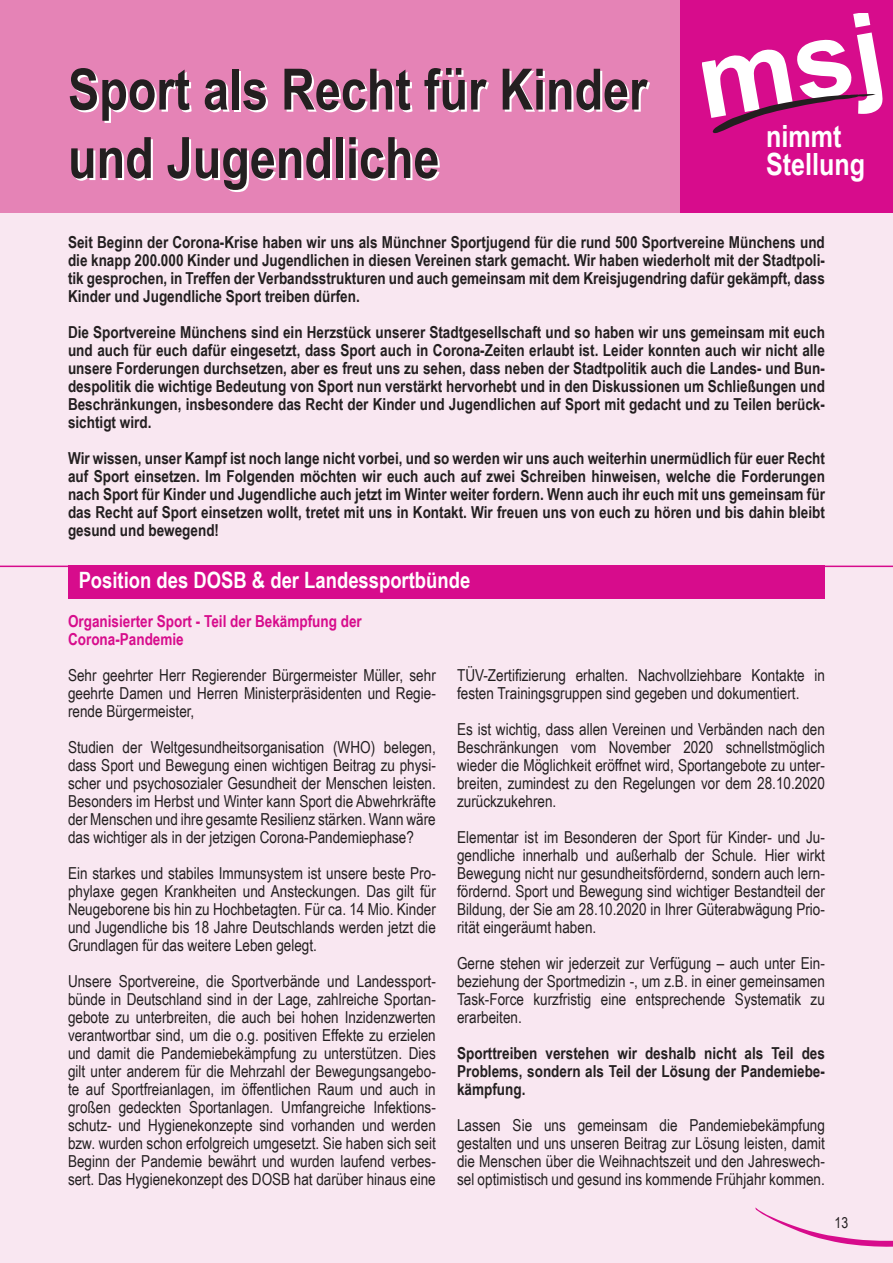
<style>
.page{position:relative;width:893px;height:1263px;background:#f9e7f1}
.page>*{position:absolute;margin:0;border:0;box-sizing:border-box;transform-origin:0 0}
.t1{font:700 57px "Arial Narrow";color:#231f20}
.t2{font:700 30.6px/28px "Arial Narrow";color:#fff}
.t3{font:700 22.5px "Arial Narrow";color:#fff}
.t4{font:16.5px/18px "Arial Narrow";color:#231f20;text-align:justify}
.t5{font:700 16.5px/18px "Arial Narrow";color:#231f20;text-align:justify}
.t6{font:700 16.5px "Arial Narrow";color:#d70c8c}
.t7{font:15px "Arial Narrow";color:#231f20}
</style>
<div class="page">
<svg style="left:755px;top:1207px;width:138px;height:40px"></svg>
<div style="left:0;top:0;width:687px;height:213px;background:#e583b6"></div>
<div style="left:680px;top:0;width:213px;height:213px;background:#d70c8c"></div>
<svg style="left:703px;top:14px;width:180px;height:119px"></svg>
<hr style="left:0;top:566px;width:893px;height:1px;background:#d70c8c">
<div style="left:68px;top:566px;width:757px;height:33px;background:#d70c8c"></div>
<p class="t1" style="left:68px;top:46px;width:581px">Sport als Recht für Kinder</p>
<p class="t1" style="left:68px;top:115px;width:373px">und Jugendliche</p>
<p class="t2" style="left:766px;top:121px;width:100px">nimmt<br>Stellung</p>
<p class="t5" style="left:68px;top:233px;width:758px">Seit Beginn der Corona-Krise haben wir uns als Münchner Sportjugend für die rund 500 Sportvereine Münchens und die knapp 200.000 Kinder und Jugendlichen in diesen Vereinen stark gemacht. Wir haben wiederholt mit der Stadtpoli&shy;tik gesprochen, in Treffen der Verbandsstrukturen und auch gemeinsam mit dem Kreisjugendring dafür gekämpft, dass Kinder und Jugendliche Sport treiben dürfen.</p>
<p class="t5" style="left:68px;top:323px;width:758px">Die Sportvereine Münchens sind ein Herzstück unserer Stadtgesellschaft und so haben wir uns gemeinsam mit euch und auch für euch dafür eingesetzt, dass Sport auch in Corona-Zeiten erlaubt ist. Leider konnten auch wir nicht alle unsere Forderungen durchsetzen, aber es freut uns zu sehen, dass neben der Stadtpolitik auch die Landes- und Bun&shy;despolitik die wichtige Bedeutung von Sport nun verstärkt hervorhebt und in den Diskussionen um Schließungen und Beschränkungen, insbesondere das Recht der Kinder und Jugendlichen auf Sport mit gedacht und zu Teilen berück&shy;sichtigt wird.</p>
<p class="t5" style="left:68px;top:449px;width:758px">Wir wissen, unser Kampf ist noch lange nicht vorbei, und so werden wir uns auch weiterhin unermüdlich für euer Recht auf Sport einsetzen. Im Folgenden möchten wir euch auch auf zwei Schreiben hinweisen, welche die Forderungen nach Sport für Kinder und Jugendliche auch jetzt im Winter weiter fordern. Wenn auch ihr euch mit uns gemeinsam für das Recht auf Sport einsetzen wollt, tretet mit uns in Kontakt. Wir freuen uns von euch zu hören und bis dahin bleibt gesund und bewegend!</p>
<p class="t3" style="left:79px;top:563px;width:393px">Position des DOSB &amp; der Landessportbünde</p>
<p class="t6" style="left:68px;top:608px;width:295px">Organisierter Sport - Teil der Bekämpfung der</p>
<p class="t6" style="left:68px;top:626px;width:117px">Corona-Pandemie</p>
<p class="t4" style="left:68px;top:665px;width:369px">Sehr geehrter Herr Regierender Bürgermeister Müller, sehr geehrte Damen und Herren Ministerpräsidenten und Regie&shy;rende Bürgermeister,</p>
<p class="t4" style="left:68px;top:737px;width:369px">Studien der Weltgesundheitsorganisation (WHO) belegen, dass Sport und Bewegung einen wichtigen Beitrag zu physi&shy;scher und psychosozialer Gesundheit der Menschen leisten.<br>Besonders im Herbst und Winter kann Sport die Abwehrkräfte der Menschen und ihre gesamte Resilienz stärken. Wann wäre das wichtiger als in der jetzigen Corona-Pandemiephase?</p>
<p class="t4" style="left:68px;top:863px;width:369px">Ein starkes und stabiles Immunsystem ist unsere beste Pro&shy;phylaxe gegen Krankheiten und Ansteckungen. Das gilt für Neugeborene bis hin zu Hochbetagten. Für ca. 14 Mio. Kinder und Jugendliche bis 18 Jahre Deutschlands werden jetzt die Grundlagen für das weitere Leben gelegt.</p>
<p class="t4" style="left:68px;top:971px;width:369px">Unsere Sportvereine, die Sportverbände und Landessport&shy;bünde in Deutschland sind in der Lage, zahlreiche Sportan&shy;gebote zu unterbreiten, die auch bei hohen Inzidenzwerten verantwortbar sind, um die o.g. positiven Effekte zu erzielen und damit die Pandemiebekämpfung zu unterstützen. Dies gilt unter anderem für die Mehrzahl der Bewegungsangebo&shy;te auf Sportfreianlagen, im öffentlichen Raum und auch in großen gedeckten Sportanlagen. Umfangreiche Infektions&shy;schutz- und Hygienekonzepte sind vorhanden und werden bzw. wurden schon erfolgreich umgesetzt. Sie haben sich seit Beginn der Pandemie bewährt und wurden laufend verbes&shy;sert. Das Hygienekonzept des DOSB hat darüber hinaus eine</p>
<p class="t4" style="left:457px;top:665px;width:369px">TÜV-Zertifizierung erhalten. Nachvollziehbare Kontakte in festen Trainingsgruppen sind gegeben und dokumentiert.</p>
<p class="t4" style="left:457px;top:719px;width:369px">Es ist wichtig, dass allen Vereinen und Verbänden nach den Beschränkungen vom November 2020 schnellstmöglich wieder die Möglichkeit eröffnet wird, Sportangebote zu unter&shy;breiten, zumindest zu den Regelungen vor dem 28.10.2020 zurückzukehren.</p>
<p class="t4" style="left:457px;top:827px;width:369px">Elementar ist im Besonderen der Sport für Kinder- und Ju&shy;gendliche innerhalb und außerhalb der Schule. Hier wirkt Bewegung nicht nur gesundheitsfördernd, sondern auch lern&shy;fördernd. Sport und Bewegung sind wichtiger Bestandteil der Bildung, der Sie am 28.10.2020 in Ihrer Güterabwägung Prio&shy;rität eingeräumt haben.</p>
<p class="t4" style="left:457px;top:953px;width:369px">Gerne stehen wir jederzeit zur Verfügung – auch unter Ein&shy;beziehung der Sportmedizin -, um z.B. in einer gemeinsamen Task-Force kurzfristig eine entsprechende Systematik zu erarbeiten.</p>
<p class="t5" style="left:457px;top:1043px;width:369px">Sporttreiben verstehen wir deshalb nicht als Teil des Problems, sondern als Teil der Lösung der Pandemiebe&shy;kämpfung.</p>
<p class="t4" style="left:457px;top:1115px;width:369px">Lassen Sie uns gemeinsam die Pandemiebekämpfung gestalten und uns unseren Beitrag zur Lösung leisten, damit die Menschen über die Weihnachtszeit und den Jahreswech&shy;sel optimistisch und gesund ins kommende Frühjahr kommen.</p>
<p class="t7" style="left:835px;top:1212px;width:15px">13</p>
</div>
